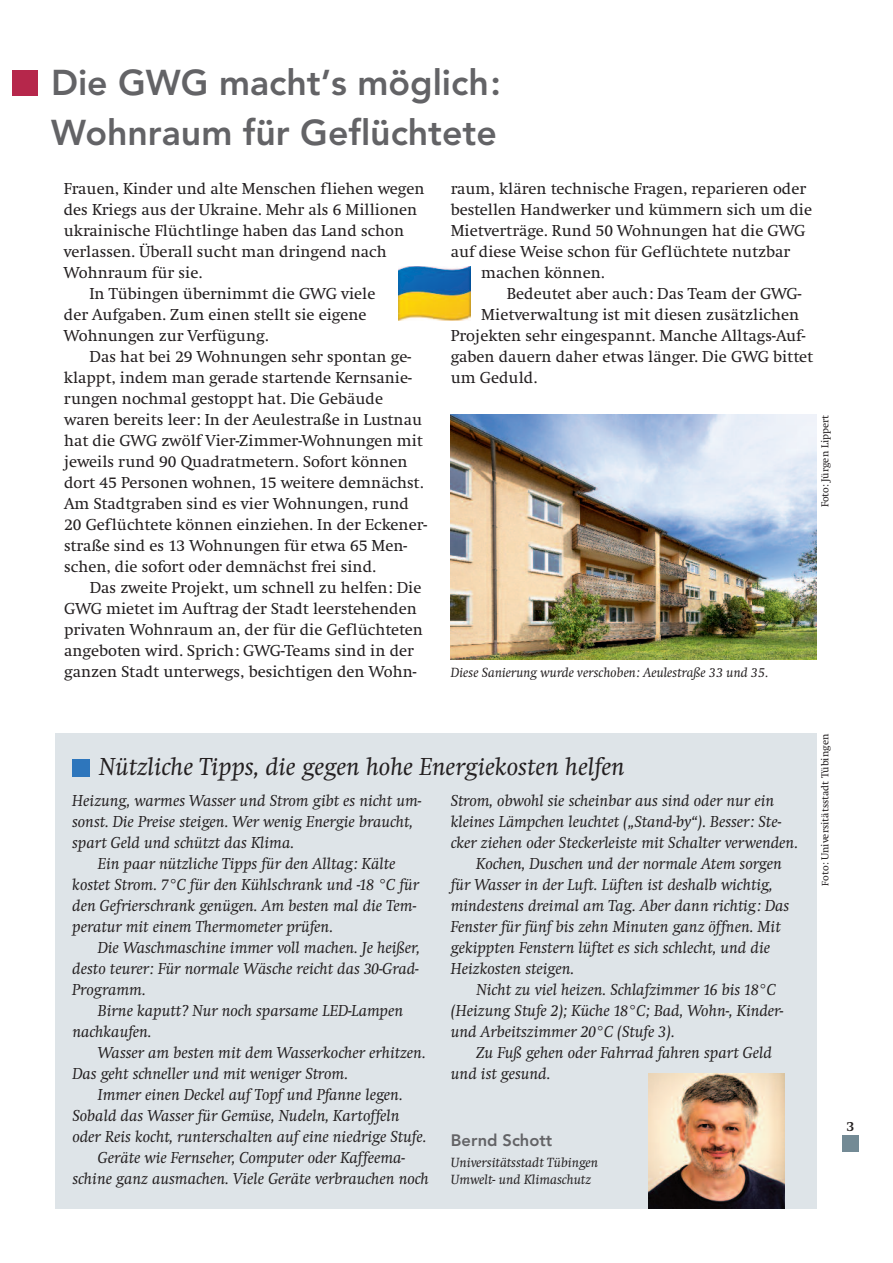
<style>
.page{position:relative;width:893px;height:1263px;background:#fff}
.page>*{position:absolute;margin:0;border:0;box-sizing:border-box;transform-origin:0 0}
.t1{font:800 35.7px/49.5px "Avenir";color:#636366}
.t2{font:italic 25.5px "Swift EF";color:#231f20}
.t3{font:italic 16.5px "Swift EF";color:#231f20}
.t4{font:16.5px "Swift EF";color:#231f20}
.t5{font:800 16.5px "Avenir";color:#636366}
.t6{font:700 14.1px "Swift";color:#231f20}
.t7{font:italic 13.8px/16.8px "Swift EF";color:#231f20}
.t8{font:italic 13.5px "Swift LT Std";color:#231f20}
.t9{font:10.5px "Swift EF";color:#231f20}
.s1{font-size:9.6px}
</style>
<div class="page">
<div style="left:55px;top:734px;width:761px;height:475px;background:#dee4e8"></div>
<div style="left:13px;top:70px;width:25px;height:26px;background:#b6274b"></div>
<div style="left:842px;top:1135px;width:17px;height:17px;background:#738a95"></div>
<img style="left:451px;top:415px;width:365px;height:244px">
<div style="left:72px;top:759px;width:17px;height:17px;background:#2e76bc"></div>
<img style="left:649px;top:1074px;width:135px;height:135px">
<img style="left:399px;top:266px;width:72px;height:54px">
<h1 class="t1" style="left:51px;top:61px;width:452px">Die GWG macht’s möglich:<br>Wohnraum für Geflüchtete</h1>
<p class="t4" style="left:64px;top:179px;width:362px">Frauen, Kinder und alte Menschen fliehen wegen</p>
<p class="t4" style="left:64px;top:200px;width:355px">des Kriegs aus der Ukraine. Mehr als 6 Millionen</p>
<p class="t4" style="left:64px;top:221px;width:342px">ukrainische Flüchtlinge haben das Land schon</p>
<p class="t4" style="left:64px;top:242px;width:324px">verlassen. Überall sucht man dringend nach</p>
<p class="t4" style="left:64px;top:263px;width:140px">Wohnraum für sie.</p>
<p class="t4" style="left:89px;top:284px;width:287px">In Tübingen übernimmt die GWG viele</p>
<p class="t4" style="left:64px;top:305px;width:304px">der Aufgaben. Zum einen stellt sie eigene</p>
<p class="t4" style="left:64px;top:326px;width:206px">Wohnungen zur Verfügung.</p>
<p class="t4" style="left:89px;top:347px;width:323px">Das hat bei 29 Wohnungen sehr spontan ge-</p>
<p class="t4" style="left:64px;top:368px;width:349px">klappt, indem man gerade startende Kernsanie-</p>
<p class="t4" style="left:64px;top:389px;width:321px">rungen nochmal gestoppt hat. Die Gebäude</p>
<p class="t4" style="left:64px;top:410px;width:360px">waren bereits leer: In der Aeulestraße in Lustnau</p>
<p class="t4" style="left:64px;top:431px;width:361px">hat die GWG zwölf Vier-Zimmer-Wohnungen mit</p>
<p class="t4" style="left:64px;top:452px;width:345px">jeweils rund 90 Quadratmetern. Sofort können</p>
<p class="t4" style="left:64px;top:473px;width:361px">dort 45 Personen wohnen, 15 weitere demnächst.</p>
<p class="t4" style="left:64px;top:494px;width:346px">Am Stadtgraben sind es vier Wohnungen, rund</p>
<p class="t4" style="left:64px;top:515px;width:364px">20 Geflüchtete können einziehen. In der Eckener-</p>
<p class="t4" style="left:64px;top:536px;width:345px">straße sind es 13 Wohnungen für etwa 65 Men-</p>
<p class="t4" style="left:64px;top:557px;width:313px">schen, die sofort oder demnächst frei sind.</p>
<p class="t4" style="left:90px;top:578px;width:333px">Das zweite Projekt, um schnell zu helfen: Die</p>
<p class="t4" style="left:64px;top:599px;width:354px">GWG mietet im Auftrag der Stadt leerstehenden</p>
<p class="t4" style="left:64px;top:620px;width:360px">privaten Wohnraum an, der für die Geflüchteten</p>
<p class="t4" style="left:64px;top:641px;width:351px">angeboten wird. Sprich: GWG-Teams sind in der</p>
<p class="t4" style="left:64px;top:662px;width:354px">ganzen Stadt unterwegs, besichtigen den Wohn-</p>
<p class="t4" style="left:451px;top:179px;width:357px">raum, klären technische Fragen, reparieren oder</p>
<p class="t4" style="left:451px;top:200px;width:363px">bestellen Handwerker und kümmern sich um die</p>
<p class="t4" style="left:451px;top:221px;width:356px">Mietverträge. Rund 50 Wohnungen hat die GWG</p>
<p class="t4" style="left:451px;top:242px;width:341px">auf diese Weise schon für Geflüchtete nutzbar</p>
<p class="t4" style="left:481px;top:263px;width:125px">machen können.</p>
<p class="t4" style="left:507px;top:284px;width:296px">Bedeutet aber auch: Das Team der GWG-</p>
<p class="t4" style="left:481px;top:305px;width:319px">Mietverwaltung ist mit diesen zusätzlichen</p>
<p class="t4" style="left:451px;top:326px;width:356px">Projekten sehr eingespannt. Manche Alltags-Auf-</p>
<p class="t4" style="left:451px;top:347px;width:364px">gaben dauern daher etwas länger. Die GWG bittet</p>
<p class="t4" style="left:451px;top:368px;width:88px">um Geduld.</p>
<p class="t9" style="left:819px;top:507px;width:94px;rotate:-90deg">Foto: Jürgen Lippert</p>
<p class="t8" style="left:451px;top:668px;width:319px">Diese Sanierung wurde verschoben: Aeulestraße 33 und 35.</p>
<h2 class="t2" style="left:99px;top:751px;width:527px">Nützliche Tipps, die gegen hohe Energiekosten helfen</h2>
<p class="t3" style="left:72px;top:791px;width:351px">Heizung, warmes Wasser und Strom gibt es nicht um-</p>
<p class="t3" style="left:72px;top:812px;width:342px">sonst. Die Preise steigen. Wer wenig Energie braucht,</p>
<p class="t3" style="left:72px;top:833px;width:223px">spart Geld und schützt das Klima.</p>
<p class="t3" style="left:98px;top:854px;width:299px">Ein paar nützliche Tipps für den Alltag: Kälte</p>
<p class="t3" style="left:72px;top:875px;width:348px">kostet Strom. 7°C für den Kühlschrank und -18 °C für</p>
<p class="t3" style="left:72px;top:896px;width:345px">den Gefrierschrank genügen. Am besten mal die Tem-</p>
<p class="t3" style="left:72px;top:917px;width:262px">peratur mit einem Thermometer prüfen.</p>
<p class="t3" style="left:98px;top:938px;width:324px">Die Waschmaschine immer voll machen. Je heißer,</p>
<p class="t3" style="left:72px;top:959px;width:348px">desto teurer: Für normale Wäsche reicht das 30-Grad-</p>
<p class="t3" style="left:72px;top:980px;width:75px">Programm.</p>
<p class="t3" style="left:98px;top:1001px;width:307px">Birne kaputt? Nur noch sparsame LED-Lampen</p>
<p class="t3" style="left:72px;top:1022px;width:81px">nachkaufen.</p>
<p class="t3" style="left:98px;top:1043px;width:329px">Wasser am besten mit dem Wasserkocher erhitzen.</p>
<p class="t3" style="left:72px;top:1064px;width:277px">Das geht schneller und mit weniger Strom.</p>
<p class="t3" style="left:98px;top:1085px;width:306px">Immer einen Deckel auf Topf und Pfanne legen.</p>
<p class="t3" style="left:72px;top:1106px;width:329px">Sobald das Wasser für Gemüse, Nudeln, Kartoffeln</p>
<p class="t3" style="left:72px;top:1127px;width:355px">oder Reis kocht, runterschalten auf eine niedrige Stufe.</p>
<p class="t3" style="left:98px;top:1148px;width:309px">Geräte wie Fernseher, Computer oder Kaffeema-</p>
<p class="t3" style="left:72px;top:1169px;width:358px">schine ganz ausmachen. Viele Geräte verbrauchen noch</p>
<p class="t3" style="left:451px;top:791px;width:325px">Strom, obwohl sie scheinbar aus sind oder nur ein</p>
<p class="t3" style="left:451px;top:812px;width:332px">kleines Lämpchen leuchtet („Stand-by“). Besser: Ste-</p>
<p class="t3" style="left:451px;top:833px;width:349px">cker ziehen oder Steckerleiste mit Schalter verwenden.</p>
<p class="t3" style="left:476px;top:854px;width:307px">Kochen, Duschen und der normale Atem sorgen</p>
<p class="t3" style="left:451px;top:875px;width:324px">für Wasser in der Luft. Lüften ist deshalb wichtig,</p>
<p class="t3" style="left:451px;top:896px;width:340px">mindestens dreimal am Tag. Aber dann richtig: Das</p>
<p class="t3" style="left:451px;top:917px;width:331px">Fenster für fünf bis zehn Minuten ganz öffnen. Mit</p>
<p class="t3" style="left:451px;top:938px;width:321px">gekippten Fenstern lüftet es sich schlecht, und die</p>
<p class="t3" style="left:451px;top:959px;width:125px">Heizkosten steigen.</p>
<p class="t3" style="left:476px;top:980px;width:301px">Nicht zu viel heizen. Schlafzimmer 16 bis 18°C</p>
<p class="t3" style="left:451px;top:1001px;width:334px">(Heizung Stufe 2); Küche 18°C; Bad, Wohn-, Kinder-</p>
<p class="t3" style="left:451px;top:1022px;width:225px">und Arbeitszimmer 20°C (Stufe 3).</p>
<p class="t3" style="left:476px;top:1043px;width:297px">Zu Fuß gehen oder Fahrrad fahren spart Geld</p>
<p class="t3" style="left:451px;top:1064px;width:101px">und ist gesund.</p>
<p class="t5" style="left:451px;top:1133px;width:103px">Bernd Schott</p>
<p class="t7" style="left:451px;top:1154px;width:149px">Universitätsstadt Tübingen<br>Umwelt- und Klimaschutz</p>
<p class="t9" style="left:819px;top:885px;width:153px;rotate:-90deg"><span class="s1">F</span>oto: Universitätsstadt Tübingen</p>
<p class="t6" style="left:847px;top:1118px;width:9px">3</p>
</div>
